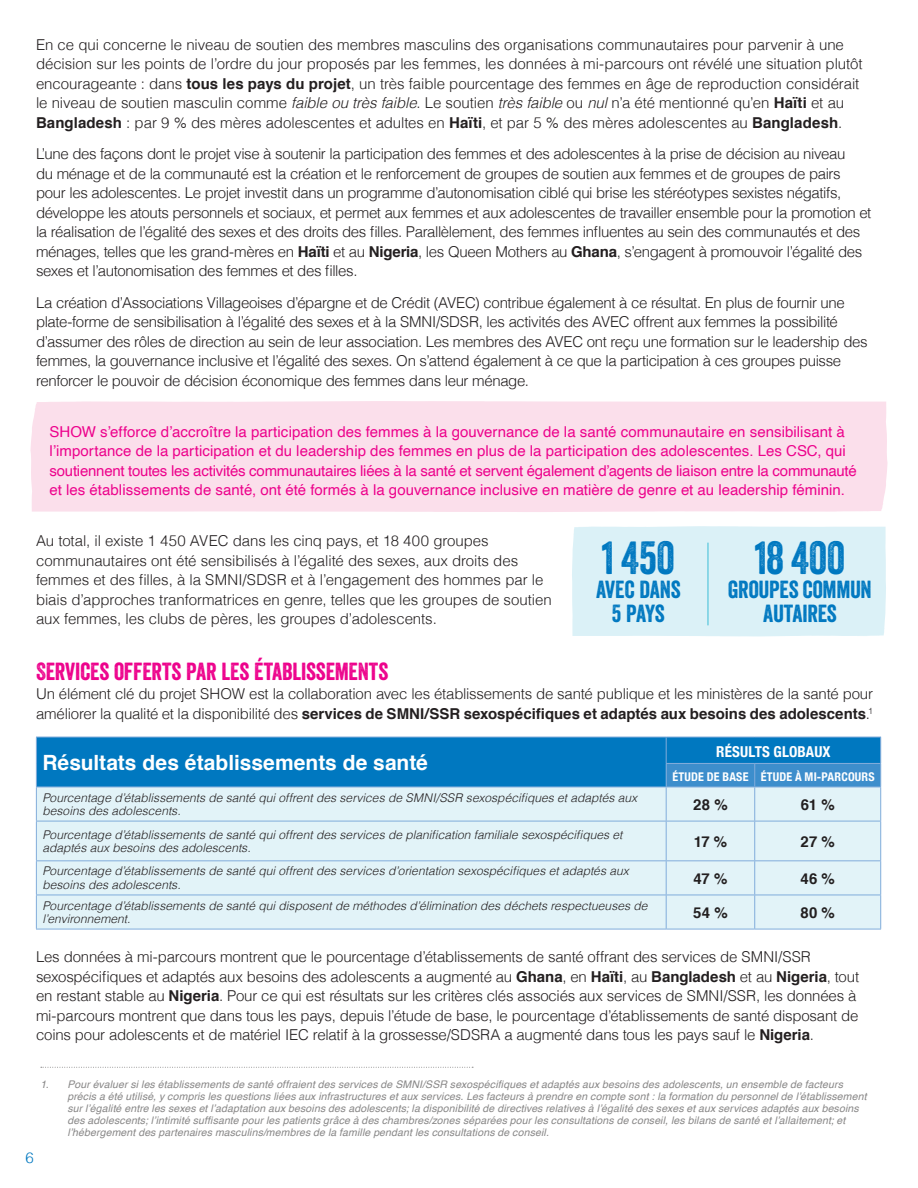
<style>
.page{position:relative;width:918px;height:1188px;background:#fff}
.page>*{position:absolute;margin:0;border:0;box-sizing:border-box;transform-origin:0 0}
.t1{font:45px "Veneer";letter-spacing:-.01em;color:#0078c0}
.t2{font:24px "Veneer";letter-spacing:-.005em;color:#ed028c}
.t3{font:24px/24px "Veneer";letter-spacing:-.01em;color:#0078c0;text-align:center}
.t4{font:700 21px "Helvetica";color:#fff}
.t5{font:300 15px/19.5px "Helvetica";letter-spacing:-.02em;color:#231f20}
.t6{font:15px/19.5px "Helvetica";color:#ed028c}
.t7{font:700 15px "Helvetica";letter-spacing:.015em;color:#231f20}
.t8{font:700 condensed 15px "Helvetica Neue";letter-spacing:.01em;color:#fff}
.t9{font:300 15px "Helvetica";color:#0078c0}
.t10{font:italic 300 12px/13.5px "Helvetica";letter-spacing:.005em;color:#231f20}
.t11{font:700 condensed 12px "Helvetica Neue";letter-spacing:.015em;color:#fff}
.t12{font:italic 10.5px/12px "Helvetica";letter-spacing:.015em;color:#888787}
.s1{font-weight:700}
.s2{font-style:italic}
</style>
<div class="page">
<div style="left:30px;top:401px;width:858px;height:111px;background:#fbdfeb"></div>
<div style="left:37px;top:788px;width:843px;height:141px;background:#e2f3f8"></div>
<svg style="left:36px;top:737px;width:845px;height:50px;background:#0b7cc2"></svg>
<hr style="left:36px;top:787px;width:630px;height:1px;background:#81acdb">
<hr style="left:36px;top:787px;width:1px;height:34px;background:#81acdb">
<hr style="left:666px;top:787px;width:89px;height:1px;background:#81acdb">
<hr style="left:666px;top:787px;width:1px;height:34px;background:#81acdb">
<hr style="left:755px;top:787px;width:126px;height:1px;background:#81acdb">
<hr style="left:754px;top:787px;width:1px;height:34px;background:#81acdb">
<hr style="left:880px;top:787px;width:1px;height:34px;background:#81acdb">
<hr style="left:36px;top:821px;width:630px;height:1px;background:#81acdb">
<hr style="left:36px;top:821px;width:1px;height:39px;background:#81acdb">
<hr style="left:666px;top:821px;width:89px;height:1px;background:#81acdb">
<hr style="left:666px;top:821px;width:1px;height:39px;background:#81acdb">
<hr style="left:755px;top:821px;width:126px;height:1px;background:#81acdb">
<hr style="left:754px;top:821px;width:1px;height:39px;background:#81acdb">
<hr style="left:880px;top:821px;width:1px;height:39px;background:#81acdb">
<hr style="left:36px;top:860px;width:630px;height:1px;background:#81acdb">
<hr style="left:36px;top:861px;width:1px;height:34px;background:#81acdb">
<hr style="left:666px;top:860px;width:89px;height:1px;background:#81acdb">
<hr style="left:666px;top:861px;width:1px;height:34px;background:#81acdb">
<hr style="left:755px;top:860px;width:126px;height:1px;background:#81acdb">
<hr style="left:754px;top:861px;width:1px;height:34px;background:#81acdb">
<hr style="left:880px;top:861px;width:1px;height:34px;background:#81acdb">
<hr style="left:36px;top:895px;width:630px;height:1px;background:#81acdb">
<hr style="left:36px;top:895px;width:1px;height:34px;background:#81acdb">
<hr style="left:666px;top:895px;width:89px;height:1px;background:#81acdb">
<hr style="left:666px;top:895px;width:1px;height:34px;background:#81acdb">
<hr style="left:755px;top:895px;width:126px;height:1px;background:#81acdb">
<hr style="left:754px;top:895px;width:1px;height:34px;background:#81acdb">
<hr style="left:880px;top:895px;width:1px;height:34px;background:#81acdb">
<hr style="left:36px;top:929px;width:630px;height:1px;background:#81acdb">
<hr style="left:666px;top:929px;width:89px;height:1px;background:#81acdb">
<hr style="left:755px;top:929px;width:126px;height:1px;background:#81acdb">
<svg style="left:41px;top:1067px;width:432px;height:1px"></svg>
<div style="left:572px;top:526px;width:314px;height:110px;background:#dbf1f7"></div>
<hr style="left:707px;top:543px;width:2px;height:82px;background:#71cee1">
<p class="t5" style="left:36px;top:34px;width:828px">En ce qui concerne le niveau de soutien des membres masculins des organisations communautaires pour parvenir à une décision sur les points de l’ordre du jour proposés par les femmes, les données à mi-parcours ont révélé une situation plutôt encourageante : dans <span class="s1">tous les pays du projet</span>, un très faible pourcentage des femmes en âge de reproduction considérait le niveau de soutien masculin comme <span class="s2">faible ou très faible</span>. Le soutien <span class="s2">très faible</span> ou <span class="s2">nul</span> n’a été mentionné qu’en <span class="s1">Haïti</span> et au <span class="s1">Bangladesh</span> : par 9 % des mères adolescentes et adultes en <span class="s1">Haïti</span>, et par 5 % des mères adolescentes au <span class="s1">Bangladesh</span>.</p>
<p class="t5" style="left:36px;top:143px;width:837px">L’une des façons dont le projet vise à soutenir la participation des femmes et des adolescentes à la prise de décision au niveau<br>du ménage et de la communauté est la création et le renforcement de groupes de soutien aux femmes et de groupes de pairs pour les adolescentes. Le projet investit dans un programme d’autonomisation ciblé qui brise les stéréotypes sexistes négatifs, développe les atouts personnels et sociaux, et permet aux femmes et aux adolescentes de travailler ensemble pour la promotion et la réalisation de l’égalité des sexes et des droits des filles. Parallèlement, des femmes influentes au sein des communautés et des ménages, telles que les grand-mères en <span class="s1">Haïti</span> et au <span class="s1">Nigeria</span>, les Queen Mothers au <span class="s1">Ghana</span>, s’engagent à promouvoir l’égalité des sexes et l’autonomisation des femmes et des filles.</p>
<p class="t5" style="left:36px;top:292px;width:833px">La création d’Associations Villageoises d’épargne et de Crédit (AVEC) contribue également à ce résultat. En plus de fournir une plate-forme de sensibilisation à l’égalité des sexes et à la SMNI/SDSR, les activités des AVEC offrent aux femmes la possibilité d’assumer des rôles de direction au sein de leur association. Les membres des AVEC ont reçu une formation sur le leadership des femmes, la gouvernance inclusive et l’égalité des sexes. On s’attend également à ce que la participation à ces groupes puisse renforcer le pouvoir de décision économique des femmes dans leur ménage.</p>
<p class="t6" style="left:50px;top:422px;width:809px">SHOW s’efforce d’accroître la participation des femmes à la gouvernance de la santé communautaire en sensibilisant à l’importance de la participation et du leadership des femmes en plus de la participation des adolescentes. Les CSC, qui soutiennent toutes les activités communautaires liées à la santé et servent également d’agents de liaison entre la communauté et les établissements de santé, ont été formés à la gouvernance inclusive en matière de genre et au leadership féminin.</p>
<p class="t5" style="left:36px;top:530px;width:517px">Au total, il existe 1 450 AVEC dans les cinq pays, et 18 400 groupes communautaires ont été sensibilisés à l’égalité des sexes, aux droits des femmes et des filles, à la SMNI/SDSR et à l’engagement des hommes par le biais d’approches tranformatrices en genre, telles que les groupes de soutien aux femmes, les clubs de pères, les groupes d’adolescents.</p>
<h2 class="t2" style="left:36px;top:656px;width:354px">SERVICES OFFERTS PAR LES ÉTABLISSEMENTS</h2>
<p class="t5" style="left:36px;top:683px;width:839px">Un élément clé du projet SHOW est la collaboration avec les établissements de santé publique et les ministères de la santé pour améliorer la qualité et la disponibilité des <span class="s1">services de SMNI/SSR sexospécifiques et adaptés aux besoins des adolescents</span>.<sup>1</sup></p>
<h3 class="t4" style="left:42px;top:746px;width:387px">Résultats des établissements de santé</h3>
<h1 class="t1" style="left:602px;top:531px;width:75px">1 450</h1>
<h2 class="t3" style="left:596px;top:578px;width:86px">AVEC DANS<br>5 PAYS</h2>
<h1 class="t1" style="left:755px;top:531px;width:92px">18 400</h1>
<h2 class="t3" style="left:728px;top:578px;width:145px">GROUPES COMMUN<br>AUTAIRES</h2>
<p class="t8" style="left:716px;top:740px;width:116px">RÉSULTS GLOBAUX</p>
<p class="t11" style="left:672px;top:767px;width:204px">ÉTUDE DE BASE ÉTUDE À MI-PARCOURS</p>
<p class="t10" style="left:42px;top:790px;width:596px">Pourcentage d’établissements de santé qui offrent des services de SMNI/SSR sexospécifiques et adaptés aux besoins des adolescents.</p>
<p class="t7" style="left:693px;top:792px;width:36px">28 %</p>
<p class="t7" style="left:801px;top:792px;width:36px">61 %</p>
<p class="t10" style="left:42px;top:827px;width:582px">Pourcentage d’établissements de santé qui offrent des services de planification familiale sexospécifiques et adaptés aux besoins des adolescents.</p>
<p class="t7" style="left:694px;top:829px;width:35px">17 %</p>
<p class="t7" style="left:801px;top:829px;width:36px">27 %</p>
<p class="t10" style="left:42px;top:864px;width:588px">Pourcentage d’établissements de santé qui offrent des services d’orientation sexospécifiques et adaptés aux besoins des adolescents.</p>
<p class="t7" style="left:693px;top:866px;width:35px">47 %</p>
<p class="t7" style="left:800px;top:866px;width:36px">46 %</p>
<p class="t10" style="left:42px;top:898px;width:607px">Pourcentage d’établissements de santé qui disposent de méthodes d’élimination des déchets respectueuses de l’environnement.</p>
<p class="t7" style="left:693px;top:900px;width:36px">54 %</p>
<p class="t7" style="left:800px;top:900px;width:36px">80 %</p>
<p class="t5" style="left:36px;top:946px;width:825px">Les données à mi-parcours montrent que le pourcentage d’établissements de santé offrant des services de SMNI/SSR sexospécifiques et adaptés aux besoins des adolescents a augmenté au <span class="s1">Ghana</span>, en <span class="s1">Haïti</span>, au <span class="s1">Bangladesh</span> et au <span class="s1">Nigeria</span>, tout en restant stable au <span class="s1">Nigeria</span>. Pour ce qui est résultats sur les critères clés associés aux services de SMNI/SSR, les données à mi-parcours montrent que dans tous les pays, depuis l’étude de base, le pourcentage d’établissements de santé disposant de coins pour adolescents et de matériel IEC relatif à la grossesse/SDSRA a augmenté dans tous les pays sauf le <span class="s1">Nigeria</span>.</p>
<p class="t12" style="left:68px;top:1078px;width:801px;text-indent:-27px">1. Pour évaluer si les établissements de santé offraient des services de SMNI/SSR sexospécifiques et adaptés aux besoins des adolescents, un ensemble de facteurs précis a été utilisé, y compris les questions liées aux infrastructures et aux services. Les facteurs à prendre en compte sont : la formation du personnel de l’établissement sur l’égalité entre les sexes et l’adaptation aux besoins des adolescents; la disponibilité de directives relatives à l’égalité des sexes et aux services adaptés aux besoins des adolescents; l’intimité suffisante pour les patients grâce à des chambres/zones séparées pour les consultations de conseil, les bilans de santé et l’allaitement; et l’hébergement des partenaires masculins/membres de la famille pendant les consultations de conseil.</p>
<p class="t9" style="left:26px;top:1145px;width:10px">6</p>
</div>
